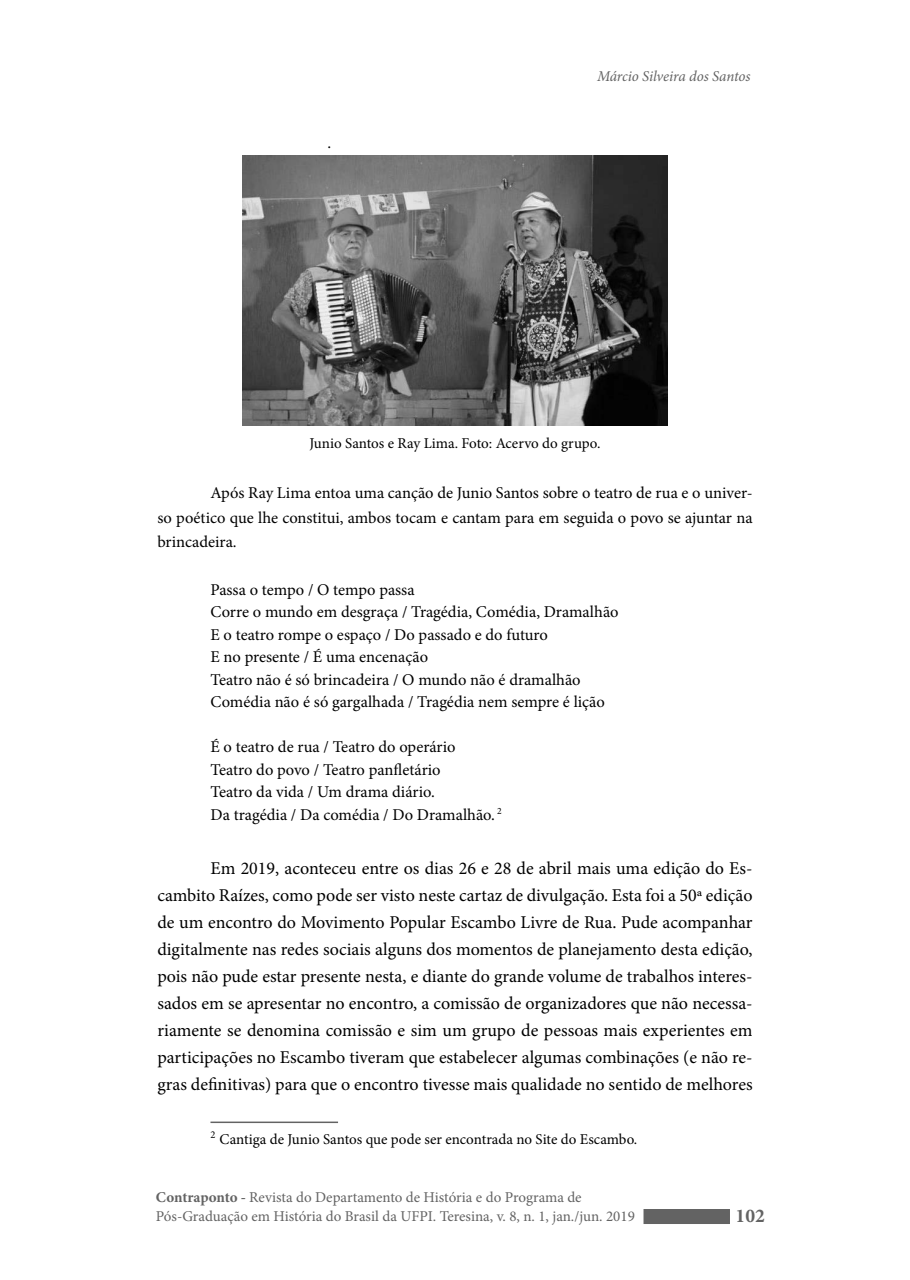
<style>
.page{position:relative;width:910px;height:1280px;background:#fff}
.page>*{position:absolute;margin:0;border:0;box-sizing:border-box;transform-origin:0 0}
.t1{font:700 19.5px "Minion Pro";color:#636363}
.t2{font:18px/27px "Minion Pro";color:#000;text-align:justify}
.t3{font:16.5px/24.8px "Minion Pro";color:#000;text-align:justify}
.t4{font:15px/19.5px "Minion Pro";color:#636363}
.t5{font:15px "Minion Pro";color:#000}
.t6{font:italic 15px "Minion Pro";letter-spacing:-.01em;color:#636363}
.s1{font-weight:700}
</style>
<div class="page">
<div style="left:643px;top:1209px;width:87px;height:15px;background:#636363"></div>
<img style="left:242px;top:156px;width:426px;height:270px">
<hr style="left:210px;top:1121px;width:128px;height:2px;background:#636363">
<p class="t3" style="left:327px;top:130px;width:5px">.</p>
<p class="t6" style="left:597px;top:66px;width:155px">Márcio Silveira dos Santos</p>
<p class="t5" style="left:310px;top:433px;width:292px">Junio Santos e Ray Lima. Foto: Acervo do grupo.</p>
<p class="t3" style="left:157px;top:480px;width:597px;text-indent:53px">Após Ray Lima entoa uma canção de Junio Santos sobre o teatro de rua e o univer&shy;so poético que lhe constitui, ambos tocam e cantam para em seguida o povo se ajuntar na brincadeira.</p>
<p class="t3" style="left:210px;top:577px;width:206px">Passa o tempo / O tempo passa</p>
<p class="t3" style="left:210px;top:599px;width:410px">Corre o mundo em desgraça / Tragédia, Comédia, Dramalhão</p>
<p class="t3" style="left:210px;top:622px;width:339px">E o teatro rompe o espaço / Do passado e do futuro</p>
<p class="t3" style="left:210px;top:644px;width:219px">E no presente / É uma encenação</p>
<p class="t3" style="left:210px;top:667px;width:372px">Teatro não é só brincadeira / O mundo não é dramalhão</p>
<p class="t3" style="left:210px;top:689px;width:396px">Comédia não é só gargalhada / Tragédia nem sempre é lição</p>
<p class="t3" style="left:210px;top:734px;width:247px">É o teatro de rua / Teatro do operário</p>
<p class="t3" style="left:210px;top:757px;width:232px">Teatro do povo / Teatro panfletário</p>
<p class="t3" style="left:210px;top:779px;width:226px">Teatro da vida / Um drama diário.</p>
<p class="t3" style="left:210px;top:802px;width:293px">Da tragédia / Da comédia / Do Dramalhão. <sup>2</sup></p>
<p class="t2" style="left:157px;top:854px;width:597px;text-indent:53px">Em 2019, aconteceu entre os dias 26 e 28 de abril mais uma edição do Es&shy;cambito Raízes, como pode ser visto neste cartaz de divulgação. Esta foi a 50ª edição de um encontro do Movimento Popular Escambo Livre de Rua. Pude acompanhar digitalmente nas redes sociais alguns dos momentos de planejamento desta edição, pois não pude estar presente nesta, e diante do grande volume de trabalhos interes&shy;sados em se apresentar no encontro, a comissão de organizadores que não necessa&shy;riamente se denomina comissão e sim um grupo de pessoas mais experientes em participações no Escambo tiveram que estabelecer algumas combinações (e não re&shy;gras definitivas) para que o encontro tivesse mais qualidade no sentido de melhores</p>
<p class="t5" style="left:210px;top:1129px;width:428px"><sup>2</sup> Cantiga de Junio Santos que pode ser encontrada no Site do Escambo.</p>
<p class="t4" style="left:156px;top:1187px;width:480px"><span class="s1">Contraponto -</span> Revista do Departamento de História e do Programa de<br>Pós-Graduação em História do Brasil da UFPI. Teresina, v. 8, n. 1, jan./jun. 2019</p>
<p class="t1" style="left:736px;top:1202px;width:31px">102</p>
</div>
